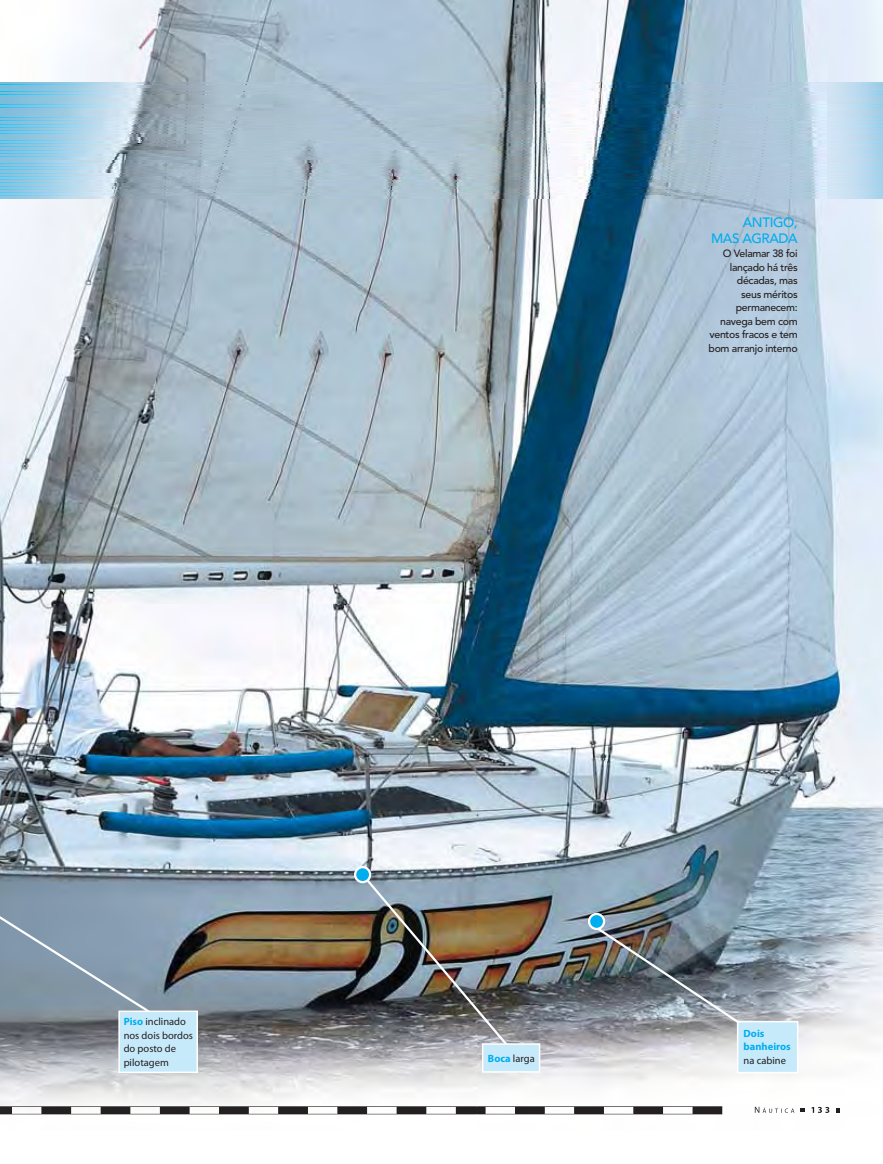
<style>
.page{position:relative;width:883px;height:1164px;background:#fff}
.page>*{position:absolute;margin:0;border:0;box-sizing:border-box;transform-origin:0 0}
.t1{font:500 13.5px/16.2px "Avenir LT Std";letter-spacing:-.03em;color:#00aeef;text-align:right}
.t2{font:500 10.5px/13.5px "Avenir LT Std";letter-spacing:-.03em;color:#231f20;text-align:right}
.t3{font:10.5px/13.5px "Myriad Pro";color:#231f20}
.t4{font:700 10.5px/13.5px "Myriad Pro";color:#00aeef}
.s1{font-weight:700;color:#00aeef}
.s2{font-weight:400;color:#231f20}
</style>
<div class="page">
<img style="left:0;top:0;width:883px;height:1115px">
<img style="left:750px;top:1106px;width:46px;height:6px">
<img style="left:755px;top:1106px;width:39px;height:6px">
<img style="left:811px;top:1106px;width:18px;height:6px">
<img style="left:0;top:82px;width:883px;height:2px">
<img style="left:0;top:86px;width:883px;height:1px">
<img style="left:0;top:89px;width:883px;height:1px">
<img style="left:0;top:92px;width:883px;height:2px">
<img style="left:0;top:96px;width:883px;height:1px">
<img style="left:0;top:99px;width:883px;height:1px">
<img style="left:0;top:102px;width:883px;height:1px">
<img style="left:0;top:105px;width:883px;height:5px">
<img style="left:0;top:112px;width:883px;height:1px">
<img style="left:0;top:115px;width:883px;height:1px">
<img style="left:0;top:118px;width:883px;height:2px">
<img style="left:0;top:122px;width:883px;height:1px">
<img style="left:0;top:125px;width:883px;height:1px">
<img style="left:0;top:128px;width:883px;height:5px">
<img style="left:0;top:135px;width:883px;height:1px">
<img style="left:0;top:138px;width:883px;height:1px">
<img style="left:0;top:141px;width:883px;height:5px">
<img style="left:0;top:148px;width:883px;height:1px">
<img style="left:0;top:151px;width:883px;height:8px">
<img style="left:0;top:161px;width:883px;height:1px">
<img style="left:0;top:164px;width:883px;height:8px">
<img style="left:0;top:174px;width:883px;height:1px">
<img style="left:0;top:177px;width:883px;height:5px">
<img style="left:0;top:184px;width:883px;height:1px">
<img style="left:0;top:187px;width:883px;height:1px">
<img style="left:0;top:190px;width:883px;height:5px">
<svg style="left:0;top:1106px;width:723px;height:8px"></svg>
<svg style="left:0;top:827px;width:170px;height:199px;background:#8a9eae"></svg>
<div style="left:119px;top:1011px;width:78px;height:61px;background:#c7eafb"></div>
<div style="left:118px;top:1010px;width:80px;height:62px;border:2px solid #fff"></div>
<img style="left:361px;top:873px;width:150px;height:176px">
<svg style="left:355px;top:867px;width:15px;height:15px"></svg>
<div style="left:354px;top:865px;width:17px;height:18px;border:2px solid #fff;border-radius:50%"></div>
<img style="left:585px;top:919px;width:159px;height:108px">
<svg style="left:589px;top:913px;width:15px;height:15px"></svg>
<div style="left:588px;top:912px;width:17px;height:18px;border:2px solid #fff;border-radius:50%"></div>
<div style="left:482px;top:1043px;width:57px;height:28px;background:#c7eafb"></div>
<div style="left:482px;top:1043px;width:58px;height:29px;border:2px solid #fff"></div>
<div style="left:737px;top:1021px;width:60px;height:51px;background:#c7eafb"></div>
<div style="left:737px;top:1020px;width:61px;height:53px;border:2px solid #fff"></div>
<p class="t3" style="left:124px;top:1015px;width:71px"><span class="s1">Piso</span> inclinado nos dois bordos do posto de pilotagem</p>
<p class="t1" style="left:711px;top:215px;width:88px">ANTIGO,<br>MAS AGRADA</p>
<p class="t2" style="left:708px;top:247px;width:91px">O Velamar 38 foi lançado há três décadas, mas<br>seus méritos permanecem: navega bem com ventos fracos e tem bom arranjo interno</p>
<p class="t3" style="left:488px;top:1052px;width:48px"><span class="s1">Boca</span> larga</p>
<p class="t4" style="left:743px;top:1027px;width:49px">Dois banheiros <span class="s2">na cabine</span></p>
</div>
